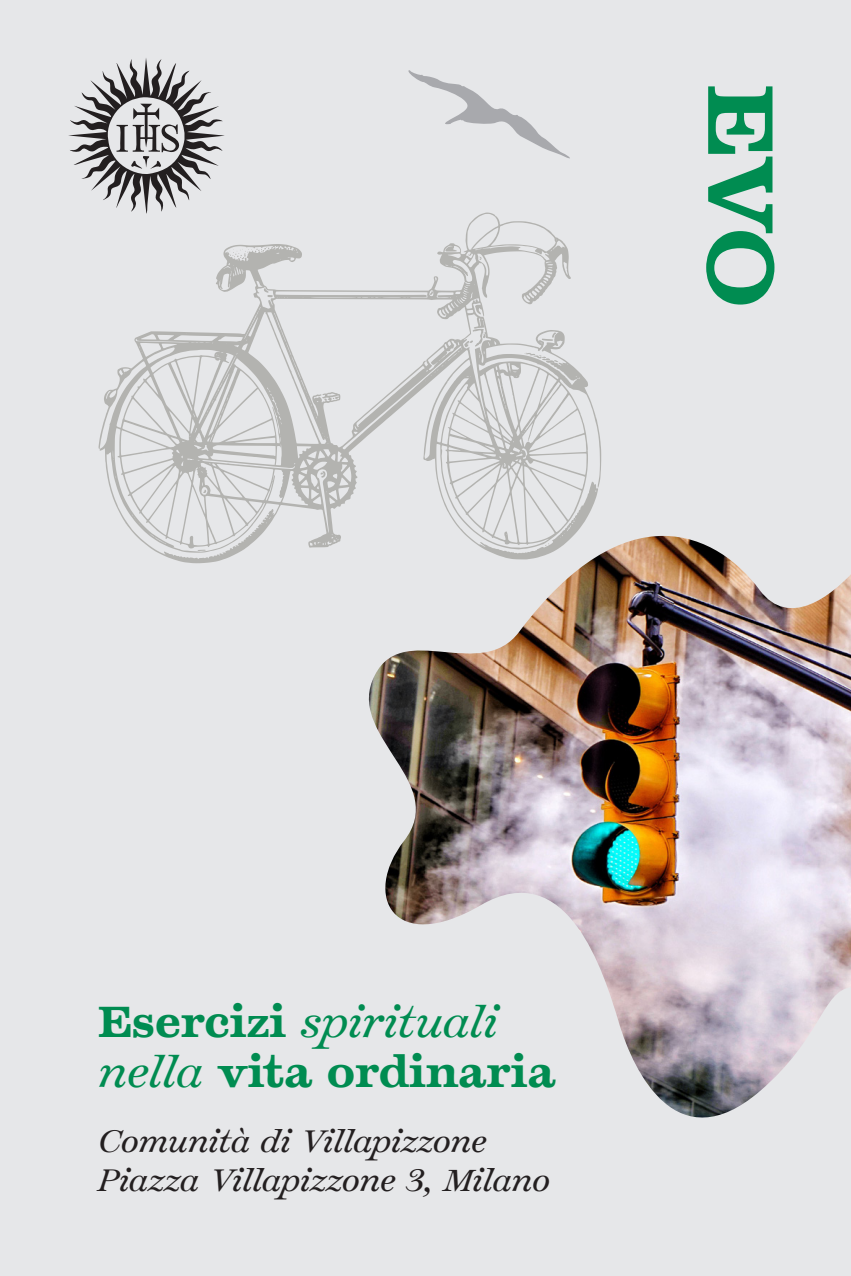
<style>
.page{position:relative;width:851px;height:1276px;background:#fff}
.page>*{position:absolute;margin:0;border:0;box-sizing:border-box;transform-origin:0 0}
.t1{font:700 90px "Temeraire";color:#008c51}
.t2{font:italic 42px "Temeraire";letter-spacing:-.005em;color:#008c51}
.t3{font:700 42px "Temeraire";color:#008c51}
.t4{font:italic 30px "Temeraire";letter-spacing:-.005em;color:#231f20}
.s1{font-weight:700;font-style:normal}
.s2{font-weight:400;font-style:italic}
</style>
<div class="page">
<div style="left:0;top:0;width:850px;height:1276px;background:#e6e7e9"></div>
<svg style="left:68px;top:58px;width:156px;height:154px"></svg>
<img style="left:368px;top:536px;width:482px;height:582px">
<svg style="left:98px;top:212px;width:503px;height:351px"></svg>
<svg style="left:408px;top:70px;width:162px;height:89px"></svg>
<p class="t1" style="left:800px;top:85px;width:224px;rotate:90deg">EVO</p>
<p class="t2" style="left:98px;top:998px;width:400px"><span class="s1">Esercizi</span> spirituali</p>
<p class="t3" style="left:98px;top:1044px;width:459px"><span class="s2">nella</span> vita ordinaria</p>
<p class="t4" style="left:98px;top:1124px;width:389px">Comunità di Villapizzone</p>
<p class="t4" style="left:98px;top:1163px;width:453px">Piazza Villapizzone 3, Milano</p>
</div>
